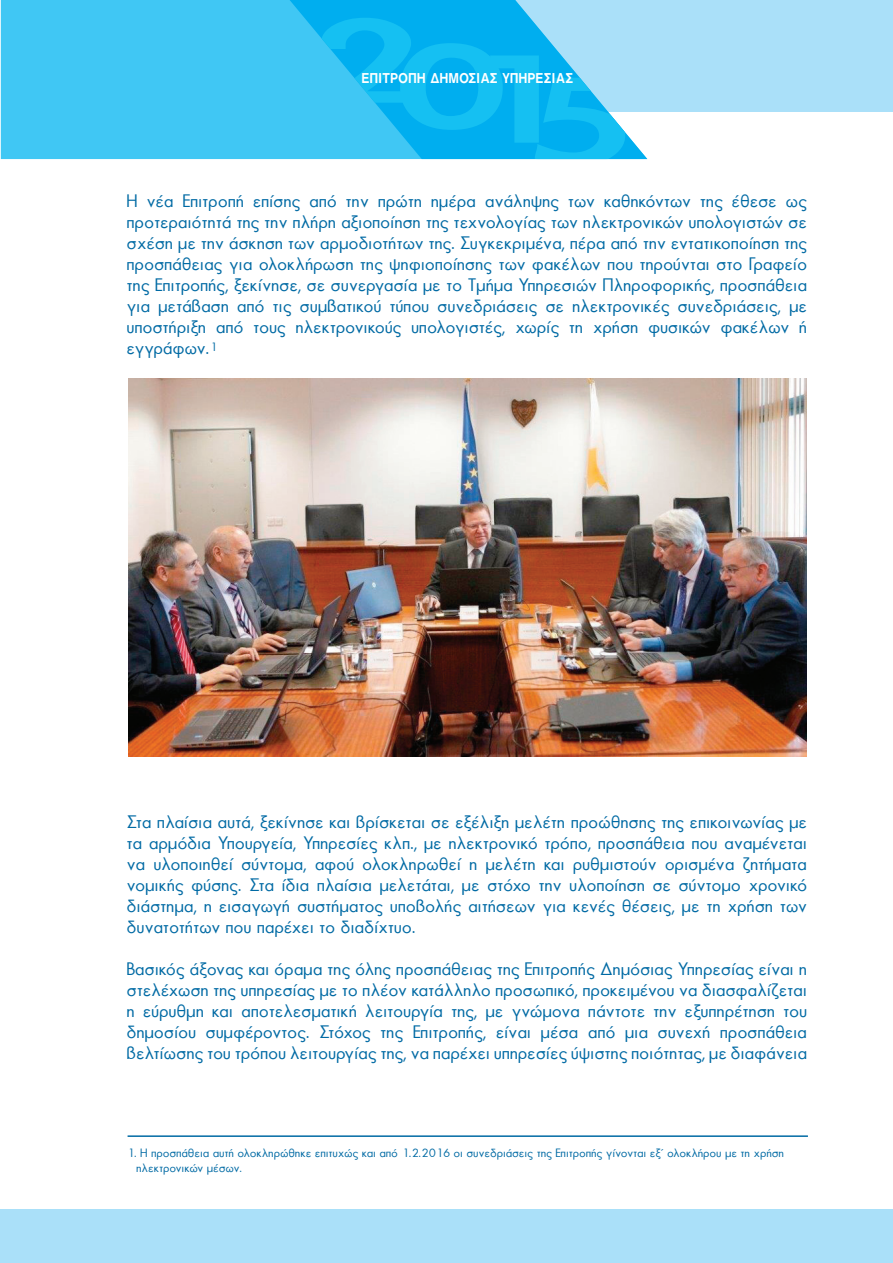
<style>
.page{position:relative;width:893px;height:1263px;background:#fff}
.page>*{position:absolute;margin:0;border:0;box-sizing:border-box;transform-origin:0 0}
.t1{font:18px/21px "Mg Future UC Pol Normal";color:#006aa4;text-align:justify}
.t2{font:700 13.5px "Mg Helvetica UC Pol";letter-spacing:.02em;color:#fff;scale:.9 1}
.t3{font:12px/15px "Mg Future UC Pol Normal";color:#006aa4}
</style>
<div class="page">
<div style="left:0;top:1209px;width:893px;height:54px;background:#aae0f9"></div>
<img style="left:129px;top:378px;width:677px;height:379px">
<hr style="left:128px;top:1135px;width:680px;height:2px;background:#006aa4">
<div style="left:206px;top:0;width:687px;height:111px;background:#aae0f9"></div>
<div style="left:1px;top:0;width:289px;height:159px;background:#40c7f4"></div>
<svg style="left:290px;top:0;width:357px;height:159px"></svg>
<svg style="left:321px;top:18px;width:304px;height:141px;background:#25bdf1"></svg>
<p class="t2" style="left:362px;top:69px;width:236px">ΕΠΙΤΡΟΠΗ ΔΗΜΟΣΙΑΣ ΥΠΗΡΕΣΙΑΣ</p>
<p class="t1" style="left:128px;top:191px;width:682px">Η νέα Επιτροπή επίσης από την πρώτη ημέρα ανάληψης των καθηκόντων της έθεσε ως προτεραιότητά της την πλήρη αξιοποίηση της τεχνολογίας των ηλεκτρονικών υπολογιστών σε σχέση με την άσκηση των αρμοδιοτήτων της. Συγκεκριμένα, πέρα από την εντατικοποίηση της προσπάθειας για ολοκλήρωση της ψηφιοποίησης των φακέλων που τηρούνται στο Γραφείο της Επιτροπής, ξεκίνησε, σε συνεργασία με το Τμήμα Υπηρεσιών Πληροφορικής, προσπάθεια για μετάβαση από τις συμβατικού τύπου συνεδριάσεις σε ηλεκτρονικές συνεδριάσεις, με υποστήριξη από τους ηλεκτρονικούς υπολογιστές, χωρίς τη χρήση φυσικών φακέλων ή εγγράφων.<sup>1</sup></p>
<p class="t1" style="left:128px;top:812px;width:682px">Στα πλαίσια αυτά, ξεκίνησε και βρίσκεται σε εξέλιξη μελέτη προώθησης της επικοινωνίας με τα αρμόδια Υπουργεία, Υπηρεσίες κλπ., με ηλεκτρονικό τρόπο, προσπάθεια που αναμένεται να υλοποιηθεί σύντομα, αφού ολοκληρωθεί η μελέτη και ρυθμιστούν ορισμένα ζητήματα νομικής φύσης. Στα ίδια πλαίσια μελετάται, με στόχο την υλοποίηση σε σύντομο χρονικό διάστημα, η εισαγωγή συστήματος υποβολής αιτήσεων για κενές θέσεις, με τη χρήση των δυνατοτήτων που παρέχει το διαδίχτυο.</p>
<p class="t1" style="left:128px;top:959px;width:682px">Βασικός άξονας και όραμα της όλης προσπάθειας της Επιτροπής Δημόσιας Υπηρεσίας είναι η στελέχωση της υπηρεσίας με το πλέον κατάλληλο προσωπικό, προκειμένου να διασφαλίζεται η εύρυθμη και αποτελεσματική λειτουργία της, με γνώμονα πάντοτε την εξυπηρέτηση του δημοσίου συμφέροντος. Στόχος της Επιτροπής, είναι μέσα από μια συνεχή προσπάθεια βελτίωσης του τρόπου λειτουργίας της, να παρέχει υπηρεσίες ύψιστης ποιότητας, με διαφάνεια</p>
<p class="t3" style="left:137px;top:1146px;width:649px;text-indent:-9px">1. Η προσπάθεια αυτή ολοκληρώθηκε επιτυχώς και από 1.2.2016 οι συνεδριάσεις της Επιτροπής γίνονται εξ΄ ολοκλήρου με τη χρήση ηλεκτρονικών μέσων.</p>
</div>
